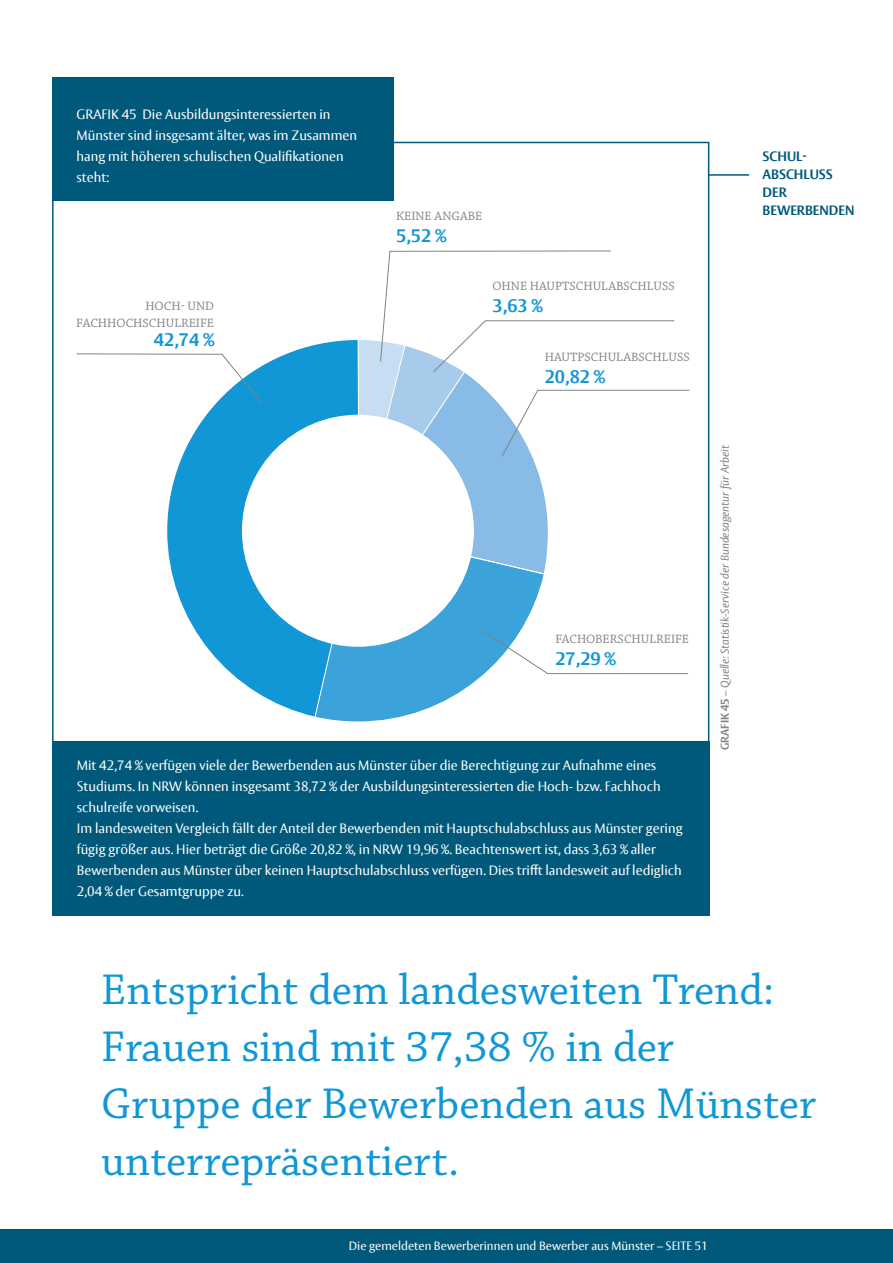
<style>
.page{position:relative;width:893px;height:1263px;background:#fff}
.page>*{position:absolute;margin:0;border:0;box-sizing:border-box;transform-origin:0 0}
.t1{font:45.3px/57px "Chaparral Pro";color:#1197d6}
.t2{font:700 18px "Vesta Pro";color:#1197d6}
.t3{font:13.5px/21px "Vesta Pro";color:#fff}
.t4{font:700 13.5px/18px "Vesta Pro";color:#00597a}
.t5{font:12.75px "Chaparral Pro";color:#808285}
.t6{font:12px "Vesta Pro";color:#fff}
.t7{font:italic 11.25px "Vesta Pro";color:#808285}
.s1{font-weight:700;font-style:normal}
</style>
<div class="page">
<div style="left:0;top:1229px;width:893px;height:34px;background:#00597a"></div>
<div style="left:52px;top:741px;width:657px;height:175px;background:#00597a"></div>
<hr style="left:708px;top:174px;width:41px;height:2px;background:#00597a">
<div style="left:52px;top:77px;width:342px;height:124px;background:#00597a"></div>
<svg style="left:167px;top:345px;width:147px;height:372px;fill:#1197d6"></svg>
<svg style="left:76px;top:353px;width:188px;height:52px"></svg>
<svg style="left:314px;top:250px;width:376px;height:471px"></svg>
<div style="left:242px;top:415px;width:232px;height:232px;background:#fff;border-radius:50%"></div>
<p class="t3" style="left:77px;top:103px;width:282px">GRAFIK 45 Die Ausbildungsinteressierten in Münster sind insgesamt älter, was im Zusammen hang mit höheren schulischen Qualifikationen steht:</p>
<p class="t5" style="left:396px;top:209px;width:88px">KEINE ANGABE</p>
<h2 class="t2" style="left:396px;top:225px;width:51px">5,52 %</h2>
<p class="t5" style="left:492px;top:279px;width:184px">OHNE HAUPTSCHULABSCHLUSS</p>
<p class="t5" style="left:145px;top:299px;width:70px">HOCH- UND</p>
<h2 class="t2" style="left:492px;top:295px;width:51px">3,63 %</h2>
<p class="t5" style="left:76px;top:316px;width:139px">FACHHOCHSCHULREIFE</p>
<h2 class="t2" style="left:154px;top:329px;width:62px">42,74 %</h2>
<p class="t5" style="left:545px;top:350px;width:147px">HAUTPSCHULABSCHLUSS</p>
<h2 class="t2" style="left:545px;top:366px;width:62px">20,82 %</h2>
<p class="t5" style="left:555px;top:632px;width:135px">FACHOBERSCHULREIFE</p>
<h2 class="t2" style="left:555px;top:648px;width:62px">27,29 %</h2>
<p class="t3" style="left:77px;top:754px;width:607px">Mit 42,74 % verfügen viele der Bewerbenden aus Münster über die Berechtigung zur Aufnahme eines Studiums. In NRW können insgesamt 38,72 % der Ausbildungsinteressierten die Hoch- bzw. Fachhoch schulreife vorweisen.<br>Im landesweiten Vergleich fällt der Anteil der Bewerbenden mit Hauptschulabschluss aus Münster gering fügig größer aus. Hier beträgt die Größe 20,82 %, in NRW 19,96 %. Beachtenswert ist, dass 3,63 % aller</p>
<p class="t3" style="left:77px;top:859px;width:606px">Bewerbenden aus Münster über keinen Hauptschulabschluss verfügen. Dies trifft landesweit auf lediglich</p>
<p class="t3" style="left:77px;top:880px;width:169px">2,04 % der Gesamtgruppe zu.</p>
<p class="t7" style="left:718px;top:750px;width:306px;rotate:-90deg"><span class="s1">GRAFIK 45</span> – Quelle: Statistik-Service der Bundesagentur für Arbeit</p>
<p class="t4" style="left:763px;top:147px;width:46px">SCHUL-</p>
<p class="t4" style="left:763px;top:165px;width:72px">ABSCHLUSS<br>DER</p>
<p class="t4" style="left:763px;top:201px;width:93px">BEWERBENDEN</p>
<p class="t1" style="left:101px;top:963px;width:716px">Entspricht dem landesweiten Trend:<br>Frauen sind mit 37,38 % in der<br>Gruppe der Bewerbenden aus Münster unterrepräsentiert.</p>
<p class="t6" style="left:349px;top:1238px;width:361px">Die gemeldeten Bewerberinnen und Bewerber aus Münster – SEITE 51</p>
</div>
